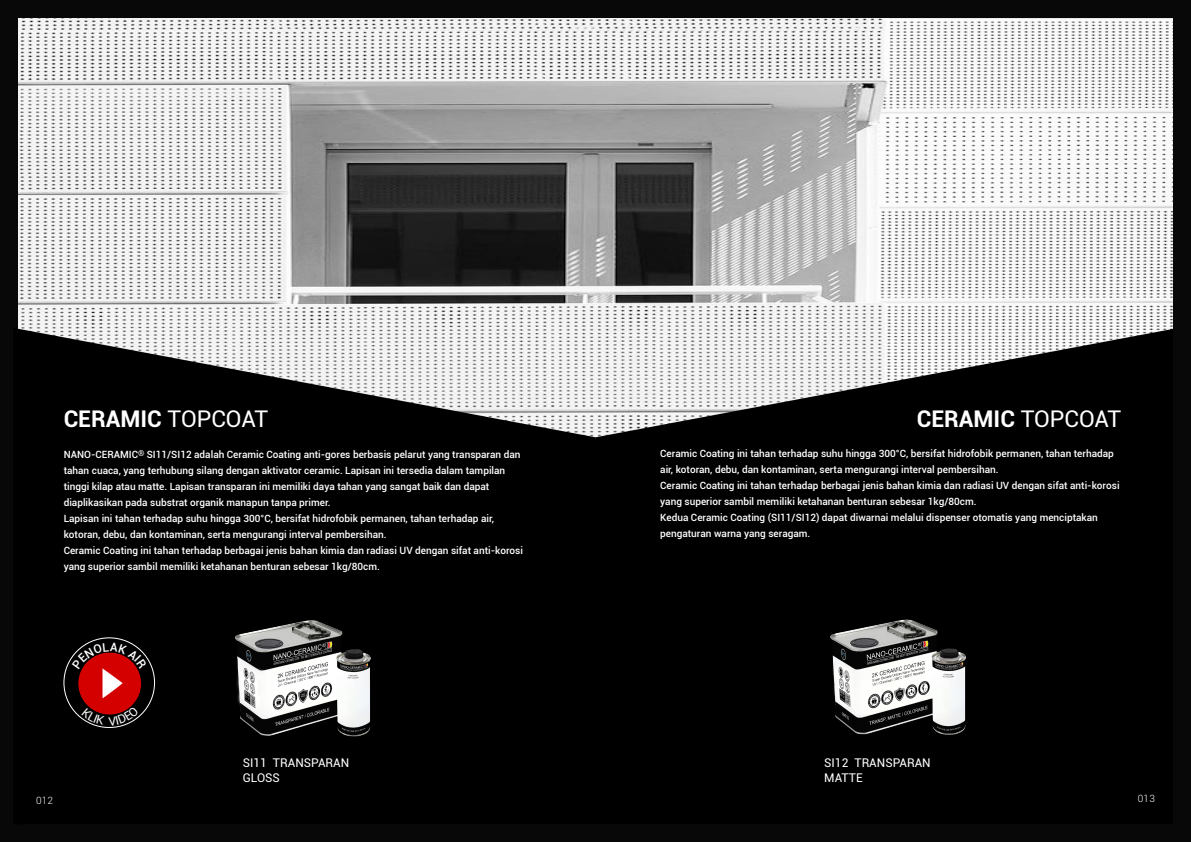
<style>
.page{position:relative;width:1191px;height:842px;background:#000}
.page>*{position:absolute;margin:0;border:0;box-sizing:border-box;transform-origin:0 0}
.t1{font:700 23px "Roboto";color:#fff}
.t2{font:12px/14.4px "Roboto";color:#fff}
.t3{font:500 10px/16px "Roboto";color:#fff}
.t4{font:300 10px "Roboto";letter-spacing:.03em;color:#fff}
.s1{font-weight:400}
</style>
<div class="page">
<img style="left:18px;top:18px;width:1155px;height:133px">
<img style="left:18px;top:151px;width:1155px;height:577px">
<img style="left:227px;top:610px;width:151px;height:127px">
<img style="left:825px;top:608px;width:146px;height:127px">
<div style="left:64px;top:638px;width:90px;height:89px;background:#000;border-radius:50%"></div>
<img style="left:73px;top:669px;width:73px;height:50px">
<svg style="left:72px;top:643px;width:75px;height:26px"></svg>
<svg style="left:82px;top:706px;width:57px;height:19px"></svg>
<h1 class="t1" style="left:64px;top:405px;width:206px">CERAMIC <span class="s1">TOPCOAT</span></h1>
<p class="t3" style="left:64px;top:447px;width:461px">NANO-CERAMIC<sup>®</sup> SI11/SI12 adalah Ceramic Coating anti-gores berbasis pelarut yang transparan dan tahan cuaca, yang terhubung silang dengan aktivator ceramic. Lapisan ini tersedia dalam tampilan tinggi kilap atau matte. Lapisan transparan ini memiliki daya tahan yang sangat baik dan dapat diaplikasikan pada substrat organik manapun tanpa primer.<br>Lapisan ini tahan terhadap suhu hingga 300°C, bersifat hidrofobik permanen, tahan terhadap air, kotoran, debu, dan kontaminan, serta mengurangi interval pembersihan.<br>Ceramic Coating ini tahan terhadap berbagai jenis bahan kimia dan radiasi UV dengan sifat anti-korosi yang superior sambil memiliki ketahanan benturan sebesar 1kg/80cm.</p>
<h1 class="t1" style="left:917px;top:405px;width:206px">CERAMIC <span class="s1">TOPCOAT</span></h1>
<p class="t3" style="left:660px;top:446px;width:461px">Ceramic Coating ini tahan terhadap suhu hingga 300°C, bersifat hidrofobik permanen, tahan terhadap air, kotoran, debu, dan kontaminan, serta mengurangi interval pembersihan.<br>Ceramic Coating ini tahan terhadap berbagai jenis bahan kimia dan radiasi UV dengan sifat anti-korosi yang superior sambil memiliki ketahanan benturan sebesar 1kg/80cm.<br>Kedua Ceramic Coating (SI11/SI12) dapat diwarnai melalui dispenser otomatis yang menciptakan pengaturan warna yang seragam.</p>
<p class="t2" style="left:243px;top:756px;width:108px">SI11 TRANSPARAN<br>GLOSS</p>
<p class="t2" style="left:824px;top:756px;width:108px">SI12 TRANSPARAN<br>MATTE</p>
<p class="t4" style="left:36px;top:795px;width:19px">012</p>
<p class="t4" style="left:1137px;top:793px;width:19px">013</p>
</div>
